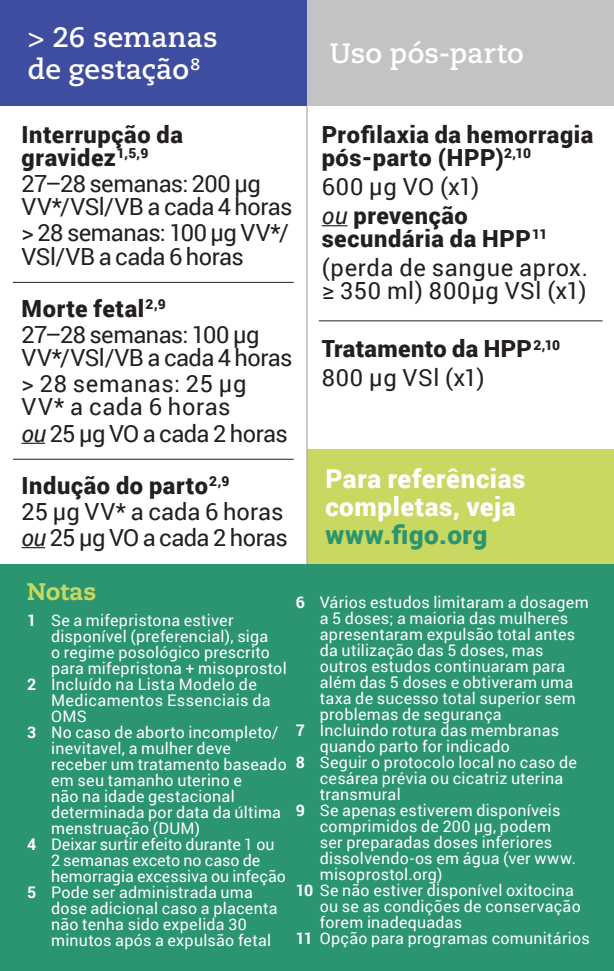
<style>
.page{position:relative;width:614px;height:971px;background:#fff}
.page>*{position:absolute;margin:0;border:0;box-sizing:border-box;transform-origin:0 0}
.t1{font:700 28px/32px "Caecilia LT Std";color:#fff}
.t2{font:900 26px/28px "Roboto";letter-spacing:.025em;color:#fff}
.t3{font:800 24px "Caecilia LT Std";letter-spacing:-.01em;color:#c8d860}
.t4{font:23.6px/23.2px "Roboto";letter-spacing:-.015em;color:#231f20}
.line_rule{font:900 23.6px/23.2px "Roboto";letter-spacing:.025em;color:#231f20}
.t5{font:23.6px/23.2px "Roboto";letter-spacing:.03em;color:#231f20}
.t6{font:23.6px/23.2px "Roboto";letter-spacing:.025em;color:#231f20}
.t7{font:16px/16px "Roboto";letter-spacing:.015em;color:#fff}
.s1{font-style:italic}
.s2{font-weight:400;font-style:italic}
.s3{color:#2b9570}
.s4{font-weight:700}
</style>
<div class="page">
<hr style="left:13px;top:282px;width:280px;height:1px;background:#231f20">
<hr style="left:22px;top:442px;width:23px;height:2px;background:#231f20">
<hr style="left:13px;top:458px;width:280px;height:2px;background:#231f20">
<svg style="left:22px;top:547px;width:23px;height:1px"></svg>
<div style="left:307px;top:449px;width:306px;height:115px;background:#c8d860"></div>
<svg style="left:321px;top:225px;width:26px;height:1px"></svg>
<hr style="left:319px;top:320px;width:283px;height:1px;background:#231f20">
<hr style="left:306px;top:0;width:1px;height:625px;background:#a0a3a7">
<div style="left:0;top:564px;width:613px;height:407px;background:#2b9570"></div>
<div style="left:0;top:0;width:307px;height:105px;background:#3e4da0"></div>
<div style="left:307px;top:0;width:306px;height:105px;background:#c1c3c5"></div>
<p class="t1" style="left:28px;top:22px;width:191px">&gt; 26 semanas de gestação<sup>8</sup></p>
<p class="line_rule" style="left:22px;top:122px;width:163px">Interrupção da gravidez<sup>1,5,9</sup></p>
<p class="t4" style="left:22px;top:171px;width:272px">27–28 semanas: 200 μg<br>VV*/VSl/VB a cada 4 horas</p>
<p class="t4" style="left:22px;top:220px;width:269px">&gt; 28 semanas: 100 μg VV*/<br>VSl/VB a cada 6 horas</p>
<p class="line_rule" style="left:22px;top:296px;width:146px">Morte fetal<sup>2,9</sup></p>
<p class="t4" style="left:22px;top:322px;width:272px">27–28 semanas: 100 μg<br>VV*/VSl/VB a cada 4 horas</p>
<p class="t6" style="left:22px;top:371px;width:226px">&gt; 28 semanas: 25 μg<br>VV* a cada 6 horas</p>
<p class="t4" style="left:22px;top:420px;width:267px"><span class="s1">ou</span> 25 μg VO a cada 2 horas</p>
<p class="line_rule" style="left:22px;top:473px;width:209px">Indução do parto<sup>2,9</sup></p>
<p class="t4" style="left:22px;top:499px;width:263px">25 μg VV* a cada 6 horas</p>
<p class="t4" style="left:22px;top:525px;width:267px"><span class="s1">ou</span> 25 μg VO a cada 2 horas</p>
<p class="t1" style="left:330px;top:38px;width:195px">Uso pós-parto</p>
<p class="line_rule" style="left:321px;top:122px;width:273px">Profilaxia da hemorragia pós-parto (HPP)<sup>2,10</sup></p>
<p class="t4" style="left:321px;top:174px;width:159px">600 μg VO (x1)</p>
<p class="line_rule" style="left:321px;top:203px;width:227px"><span class="s2">ou</span> prevenção secundária da HPP<sup>11</sup></p>
<p class="t5" style="left:321px;top:255px;width:268px">(perda de sangue aprox. ≥ 350 ml) 800μg VSl (x1)</p>
<p class="line_rule" style="left:321px;top:336px;width:240px">Tratamento da HPP<sup>2,10</sup></p>
<p class="t5" style="left:321px;top:365px;width:164px">800 μg VSl (x1)</p>
<p class="t2" style="left:325px;top:464px;width:201px">Para referências completas, veja <span class="s3">www.figo.org</span></p>
<p class="t3" style="left:27px;top:576px;width:71px">Notas</p>
<p class="t7" style="left:51px;top:611px;width:237px;text-indent:-24px"><span class="s4">1</span> Se a mifepristona estiver disponível (preferencial), siga<br>o regime posológico prescrito para mifepristona + misoprostol</p>
<p class="t7" style="left:51px;top:675px;width:221px;text-indent:-24px"><span class="s4">2</span> Incluído na Lista Modelo de<br>Medicamentos Essenciais da<br>OMS</p>
<p class="t7" style="left:51px;top:723px;width:237px;text-indent:-24px"><span class="s4">3</span> No caso de aborto incompleto/ inevitavel, a mulher deve receber um tratamento baseado em seu tamanho uterino e<br>não na idade gestacional determinada por data da última menstruação (DUM)</p>
<p class="t7" style="left:51px;top:835px;width:236px;text-indent:-24px"><span class="s4">4</span> Deixar surtir efeito durante 1 ou<br>2 semanas exceto no caso de hemorragia excessiva ou infeção</p>
<p class="t7" style="left:51px;top:883px;width:228px;text-indent:-24px"><span class="s4">5</span> Pode ser administrada uma dose adicional caso a placenta não tenha sido expelida 30 minutos após a expulsão fetal</p>
<p class="t7" style="left:320px;top:594px;width:270px;text-indent:-24px"><span class="s4">6</span> Vários estudos limitaram a dosagem a 5 doses; a maioria das mulheres apresentaram expulsão total antes da utilização das 5 doses, mas outros estudos continuaram para além das 5 doses e obtiveram uma taxa de sucesso total superior sem problemas de segurança</p>
<p class="t7" style="left:320px;top:722px;width:241px;text-indent:-24px"><span class="s4">7</span> Incluindo rotura das membranas quando parto for indicado</p>
<p class="t7" style="left:320px;top:754px;width:258px;text-indent:-24px"><span class="s4">8</span> Seguir o protocolo local no caso de cesárea prévia ou cicatriz uterina transmural</p>
<p class="t7" style="left:320px;top:802px;width:258px;text-indent:-24px"><span class="s4">9</span> Se apenas estiverem disponíveis comprimidos de 200 μg, podem ser preparadas doses inferiores dissolvendo-os em água (ver www. misoprostol.org)</p>
<p class="t7" style="left:320px;top:882px;width:262px;text-indent:-24px"><span class="s4">10</span> Se não estiver disponível oxitocina ou se as condições de conservação forem inadequadas</p>
<p class="t7" style="left:296px;top:930px;width:295px"><span class="s4">11</span> Opção para programas comunitários</p>
</div>
